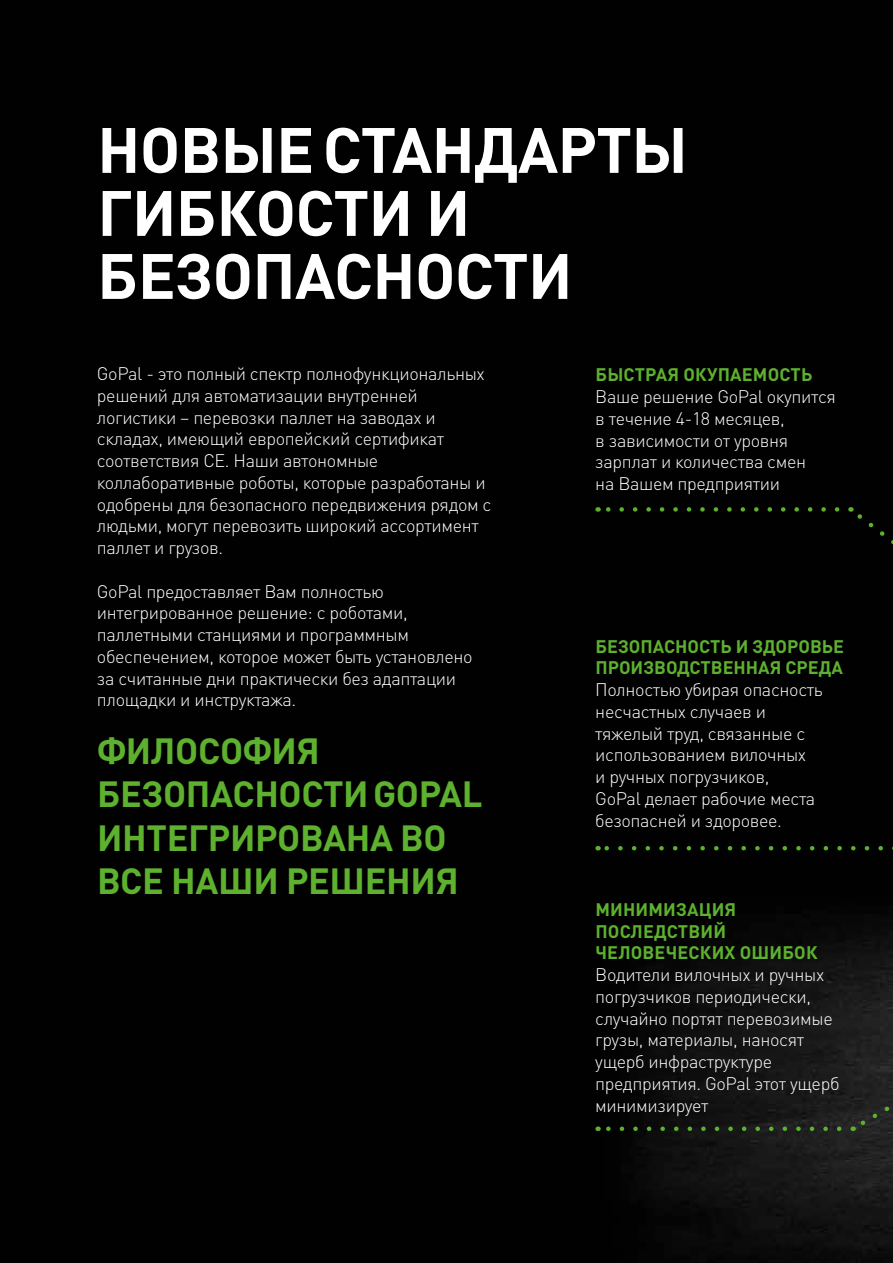
<style>
.page{position:relative;width:893px;height:1263px;background:#010101}
.page>*{position:absolute;margin:0;border:0;box-sizing:border-box;transform-origin:0 0}
.t1{font:700 63px/63px "DIN Pro";letter-spacing:-.01em;color:#fff}
.t2{font:700 36px/43.5px "DIN Pro";letter-spacing:-.01em;color:#5db12e}
.t3{font:300 18px/21.8px "DIN Pro";letter-spacing:-.02em;color:#fff}
.t4{font:700 18px/21.8px "DIN Pro";letter-spacing:.005em;color:#5db12e}
</style>
<div class="page">
<img style="left:872px;top:647px;width:21px;height:551px">
<svg style="left:598px;top:846px;width:295px;height:4px"></svg>
<svg style="left:852px;top:1030px;width:41px;height:101px;background:#232422"></svg>
<svg style="left:598px;top:1126px;width:241px;height:5px"></svg>
<div style="left:850px;top:507px;width:43px;height:140px;background:#010101"></div>
<svg style="left:598px;top:507px;width:239px;height:5px"></svg>
<h1 class="t1" style="left:97px;top:111px;width:592px">НОВЫЕ СТАНДАРТЫ<br>ГИБКОСТИ И<br>БЕЗОПАСНОСТИ</h1>
<p class="t3" style="left:97px;top:361px;width:396px">GoPal - это полный спектр полнофункциональных решений для автоматизации внутренней логистики – перевозки паллет на заводах и складах, имеющий европейский сертификат соответствия CE. Наши автономные коллаборативные роботы, которые разработаны и одобрены для безопасного передвижения рядом с людьми, могут перевозить широкий ассортимент паллет и грузов.</p>
<p class="t3" style="left:97px;top:579px;width:377px">GoPal предоставляет Вам полностью интегрированное решение: с роботами, паллетными станциями и программным обеспечением, которое может быть установлено за считанные дни практически без адаптации площадки и инструктажа.</p>
<h2 class="t2" style="left:97px;top:725px;width:387px">ФИЛОСОФИЯ<br>БЕЗОПАСНОСТИ GOPAL<br>ИНТЕГРИРОВАНА ВО<br>ВСЕ НАШИ РЕШЕНИЯ</h2>
<p class="t4" style="left:595px;top:362px;width:218px">БЫСТРАЯ ОКУПАЕМОСТЬ</p>
<p class="t3" style="left:595px;top:384px;width:242px">Ваше решение GoPal окупится в течение 4-18 месяцев,<br>в зависимости от уровня зарплат и количества смен<br>на Вашем предприятии</p>
<p class="t4" style="left:595px;top:633px;width:250px">БЕЗОПАСНОСТЬ И ЗДОРОВЬЕ<br>ПРОИЗВОДСТВЕННАЯ СРЕДА</p>
<p class="t3" style="left:595px;top:677px;width:229px">Полностью убирая опасность несчастных случаев и тяжелый труд, связанные с использованием вилочных<br>и ручных погрузчиков,<br>GoPal делает рабочие места безопасней и здоровее.</p>
<p class="t4" style="left:595px;top:896px;width:224px">МИНИМИЗАЦИЯ<br>ПОСЛЕДСТВИЙ<br>ЧЕЛОВЕЧЕСКИХ ОШИБОК</p>
<p class="t3" style="left:595px;top:962px;width:246px">Водители вилочных и ручных погрузчиков периодически, случайно портят перевозимые грузы, материалы, наносят ущерб инфраструктуре предприятия. GoPal этот ущерб минимизирует</p>
</div>
